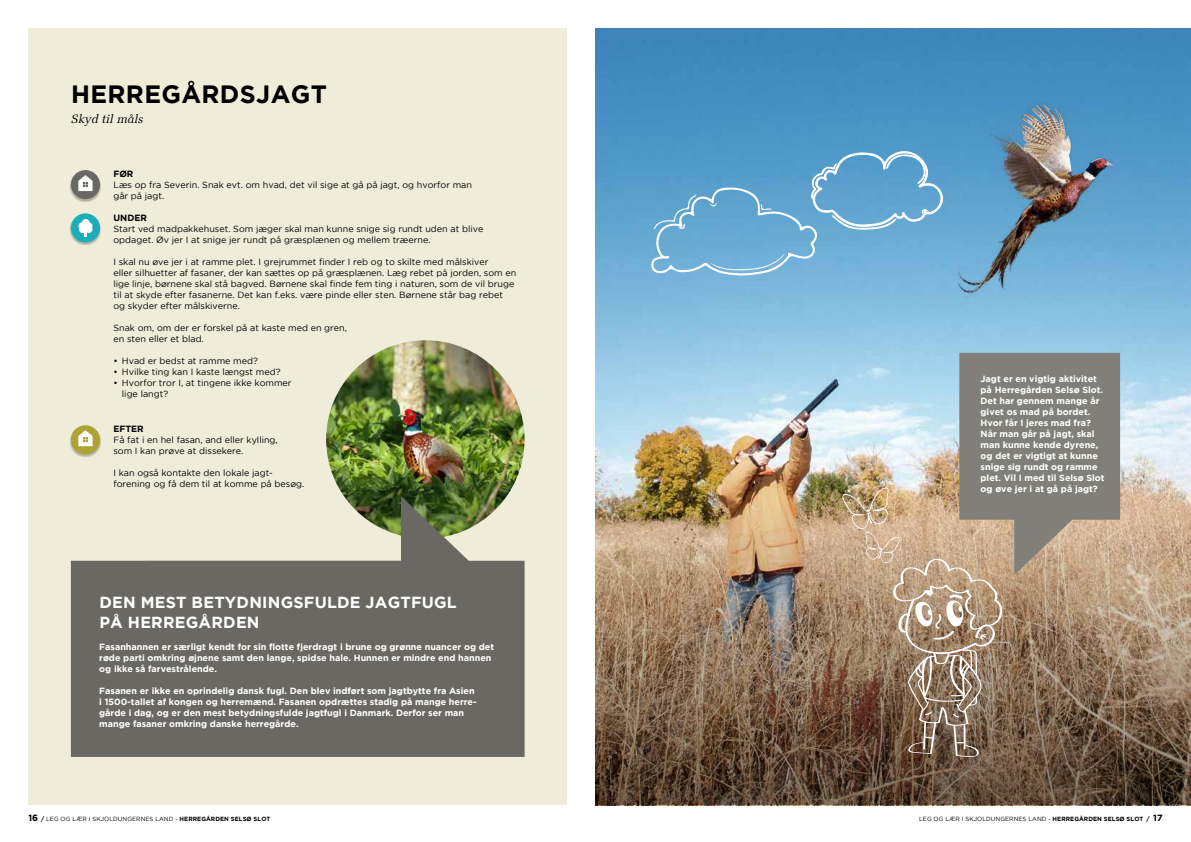
<style>
.page{position:relative;width:1191px;height:842px;background:#fff}
.page>*{position:absolute;margin:0;border:0;box-sizing:border-box;transform-origin:0 0}
.t1{font:700 25px "Gotham";letter-spacing:.015em;color:#000}
.t2{font:700 16px/20px "Gotham";letter-spacing:.015em;color:#fff}
.t3{font:italic 12px "Melior LT Std";color:#000}
.t4{font:9px/11px "Gotham";color:#000}
.t5{font:700 9px/11px "Gotham";color:#fff}
.t6{font:700 9px "Gotham";color:#000}
.t7{font:6px "Gotham";letter-spacing:.015em;color:#000}
.s1{font-weight:700;font-size:9px}
.s2{font-weight:700}
</style>
<div class="page">
<img style="left:595px;top:28px;width:596px;height:403px">
<img style="left:595px;top:431px;width:596px;height:374px">
<img style="left:900px;top:74px;width:291px;height:260px">
<div style="left:28px;top:28px;width:539px;height:777px;background:#efedd9"></div>
<img style="left:326px;top:340px;width:198px;height:199px;border-radius:99px">
<svg style="left:71px;top:496px;width:453px;height:261px;fill:#6a6863"></svg>
<svg style="left:651px;top:148px;width:293px;height:129px;background:#6baad2"></svg>
<svg style="left:841px;top:353px;width:279px;height:404px;background:#9e9181"></svg>
<div style="left:69px;top:213px;width:32px;height:32px;background:#000;opacity:.25"></div>
<div style="left:71px;top:213px;width:29px;height:30px;background:#1cadbd;border-radius:50%"></div>
<div style="left:82px;top:219px;width:7px;height:7px;background:#fff;border-radius:50%"></div>
<div style="left:78px;top:222px;width:8px;height:8px;background:#fff;border-radius:50%"></div>
<div style="left:85px;top:222px;width:8px;height:8px;background:#fff;border-radius:50%"></div>
<div style="left:85px;top:226px;width:8px;height:7px;background:#fff;border-radius:50%"></div>
<div style="left:79px;top:226px;width:7px;height:7px;background:#fff;border-radius:50%"></div>
<svg style="left:84px;top:231px;width:3px;height:6px"></svg>
<div style="left:69px;top:170px;width:32px;height:32px;background:#000;opacity:.25"></div>
<div style="left:71px;top:170px;width:29px;height:29px;background:#6a6863;border-radius:50%"></div>
<svg style="left:78px;top:175px;width:15px;height:16px"></svg>
<div style="left:69px;top:425px;width:32px;height:32px;background:#000;opacity:.25"></div>
<div style="left:71px;top:425px;width:29px;height:29px;background:#ada333;border-radius:50%"></div>
<svg style="left:78px;top:430px;width:15px;height:16px"></svg>
<h1 class="t1" style="left:71px;top:80px;width:257px">HERREGÅRDSJAGT</h1>
<h3 class="t3" style="left:71px;top:112px;width:74px">Skyd til måls</h3>
<p class="t6" style="left:113px;top:168px;width:22px">FØR</p>
<p class="t4" style="left:113px;top:179px;width:360px">Læs op fra Severin. Snak evt. om hvad, det vil sige at gå på jagt, og hvorfor man går på jagt.</p>
<p class="t6" style="left:113px;top:212px;width:35px">UNDER</p>
<p class="t4" style="left:113px;top:223px;width:371px">Start ved madpakkehuset. Som jæger skal man kunne snige sig rundt uden at blive opdaget. Øv jer I at snige jer rundt på græsplænen og mellem træerne.</p>
<p class="t4" style="left:113px;top:256px;width:404px">I skal nu øve jer i at ramme plet. I grejrummet finder I reb og to skilte med målskiver<br>eller silhuetter af fasaner, der kan sættes op på græsplænen. Læg rebet på jorden, som en lige linje, børnene skal stå bagved. Børnene skal finde fem ting i naturen, som de vil bruge til at skyde efter fasanerne. Det kan f.eks. være pinde eller sten. Børnene står bag rebet og skyder efter målskiverne.</p>
<p class="t4" style="left:113px;top:322px;width:235px">Snak om, om der er forskel på at kaste med en gren, en sten eller et blad.</p>
<p class="t4" style="left:113px;top:355px;width:146px">• Hvad er bedst at ramme med?</p>
<p class="t4" style="left:113px;top:366px;width:169px">• Hvilke ting kan I kaste længst med?</p>
<p class="t4" style="left:122px;top:377px;width:171px;text-indent:-9px">• Hvorfor tror I, at tingene ikke kommer lige langt?</p>
<p class="t6" style="left:113px;top:423px;width:32px">EFTER</p>
<p class="t4" style="left:113px;top:434px;width:166px">Få fat i en hel fasan, and eller kylling, som I kan prøve at dissekere.</p>
<p class="t4" style="left:113px;top:467px;width:192px">I kan også kontakte den lokale jagt&shy;forening og få dem til at komme på besøg.</p>
<h2 class="t2" style="left:99px;top:592px;width:359px">DEN MEST BETYDNINGSFULDE JAGTFUGL<br>PÅ HERREGÅRDEN</h2>
<p class="t5" style="left:99px;top:641px;width:396px">Fasanhannen er særligt kendt for sin flotte fjerdragt i brune og grønne nuancer og det røde parti omkring øjnene samt den lange, spidse hale. Hunnen er mindre end hannen og ikke så farvestrålende.</p>
<p class="t5" style="left:99px;top:685px;width:379px">Fasanen er ikke en oprindelig dansk fugl. Den blev indført som jagtbytte fra Asien i 1500-tallet af kongen og herremænd. Fasanen opdrættes stadig på mange herre&shy;gårde i dag, og er den mest betydningsfulde jagtfugl i Danmark. Derfor ser man mange fasaner omkring danske herregårde.</p>
<p class="t7" style="left:28px;top:815px;width:243px"><span class="s1">16</span> <span class="s2">/</span> LEG OG LÆR I SKJOLDUNGERNES LAND - <span class="s2">HERREGÅRDEN SELSØ SLOT</span></p>
<p class="t5" style="left:980px;top:373px;width:126px">Jagt er en vigtig aktivitet på Herregården Selsø Slot.<br>Det har gennem mange år givet os mad på bordet.<br>Hvor får I jeres mad fra?<br>Når man går på jagt, skal man kunne kende dyrene, og det er vigtigt at kunne snige sig rundt og ramme plet. Vil I med til Selsø Slot og øve jer i at gå på jagt?</p>
<p class="t7" style="left:919px;top:815px;width:245px">LEG OG LÆR I SKJOLDUNGERNES LAND - <span class="s2">HERREGÅRDEN SELSØ SLOT /</span> <span class="s1">17</span></p>
</div>
